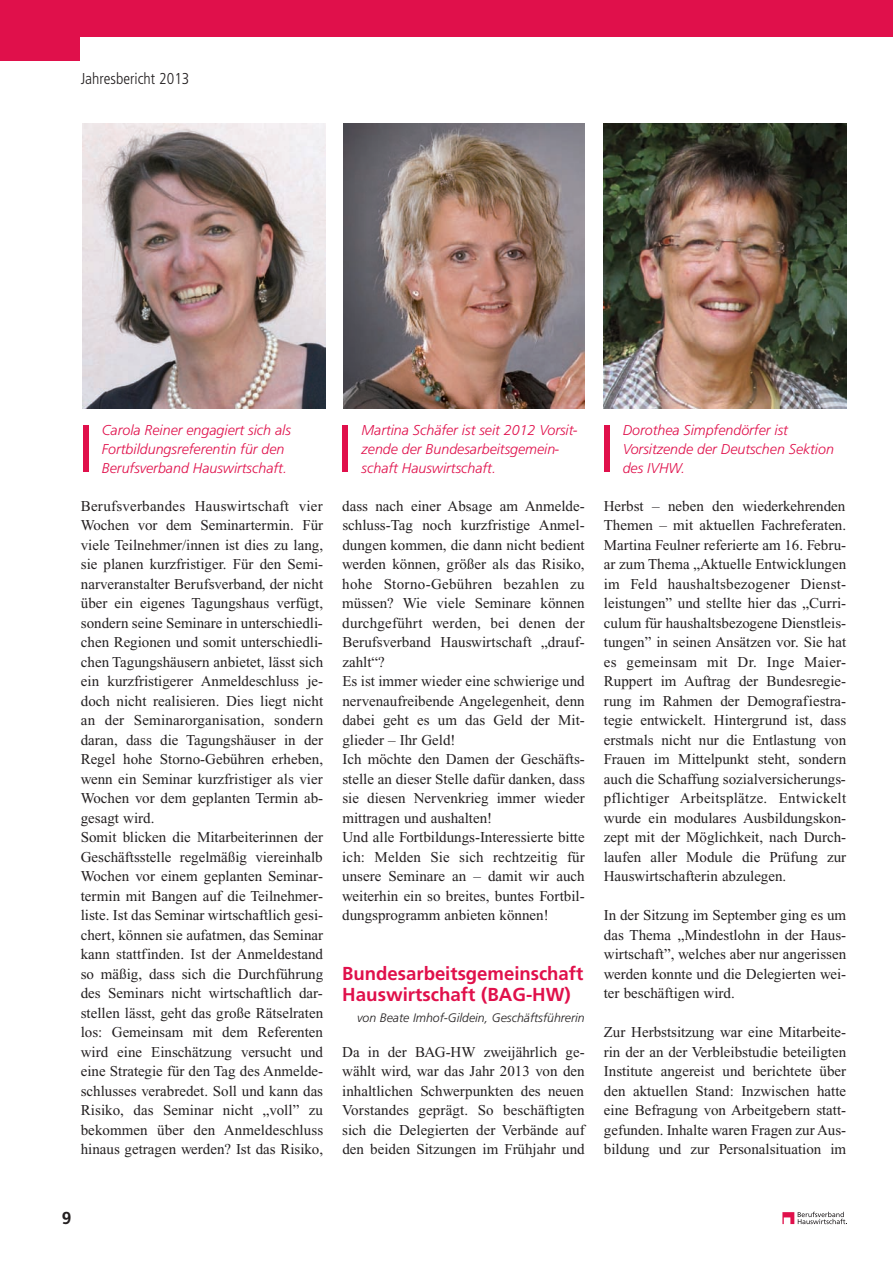
<style>
.page{position:relative;width:893px;height:1263px;background:#fff}
.page>*{position:absolute;margin:0;border:0;box-sizing:border-box;transform-origin:0 0}
.t1{font:700 18.75px/21px "Frutiger";color:#e0104b}
.t2{font:300 condensed 15.75px "Frutiger";color:#231f20}
.t3{font:15px/19.5px "Times New Roman";color:#231f20;text-align:justify}
.t4{font:italic 300 14.25px/18.8px "Frutiger";color:#e0104b}
.t5{font:italic 300 12.3px "Frutiger";color:#231f20}
</style>
<div class="page">
<svg style="left:782px;top:1212px;width:65px;height:12px"></svg>
<div style="left:0;top:0;width:893px;height:60px;background:#e0104b"></div>
<div style="left:81px;top:37px;width:812px;height:30px;background:#fff"></div>
<img style="left:83px;top:124px;width:242px;height:284px">
<div style="left:83px;top:425px;width:6px;height:47px;background:#e0104b"></div>
<img style="left:343px;top:124px;width:241px;height:285px">
<div style="left:342px;top:425px;width:6px;height:47px;background:#e0104b"></div>
<img style="left:603px;top:123px;width:244px;height:286px">
<div style="left:604px;top:425px;width:5px;height:47px;background:#e0104b"></div>
<p class="t2" style="left:81px;top:72px;width:110px">Jahresbericht 2013</p>
<p class="t4" style="left:102px;top:422px;width:190px">Carola Reiner engagiert sich als<br>Fortbildungsreferentin für den<br>Berufsverband Hauswirtschaft.</p>
<p class="t4" style="left:362px;top:422px;width:217px">Martina Schäfer ist seit 2012 Vorsit&shy;zende der Bundesarbeitsgemein&shy;schaft Hauswirtschaft.</p>
<p class="t4" style="left:623px;top:422px;width:213px">Dorothea Simpfendörfer ist<br>Vorsitzende der Deutschen Sektion des IVHW.</p>
<p class="t3" style="left:81px;top:497px;width:244px;text-align:left">Berufsverbandes Hauswirtschaft vier Wochen vor dem Seminartermin. Für viele Teilnehmer/innen ist dies zu lang, sie planen kurzfristiger. Für den Semi&shy;narveranstalter Berufsverband, der nicht über ein eigenes Tagungshaus verfügt, sondern seine Seminare in unterschiedli&shy;chen Regionen und somit unterschiedli&shy;chen Tagungshäusern anbietet, lässt sich ein kurzfristigerer Anmeldeschluss je&shy;doch nicht realisieren. Dies liegt nicht an der Seminarorganisation, sondern daran, dass die Tagungshäuser in der Regel hohe Storno-Gebühren erheben, wenn ein Seminar kurzfristiger als vier Wochen vor dem geplanten Termin ab&shy;gesagt wird.<br>Somit blicken die Mitarbeiterinnen der Geschäftsstelle regelmäßig viereinhalb Wochen vor einem geplanten Seminar&shy;termin mit Bangen auf die Teilnehmer&shy;liste. Ist das Seminar wirtschaftlich gesi&shy;chert, können sie aufatmen, das Seminar kann stattfinden. Ist der Anmeldestand so mäßig, dass sich die Durchführung des Seminars nicht wirtschaftlich dar&shy;stellen lässt, geht das große Rätselraten los: Gemeinsam mit dem Referenten wird eine Einschätzung versucht und eine Strategie für den Tag des Anmelde&shy;schlusses verabredet. Soll und kann das Risiko, das Seminar nicht „voll” zu bekommen über den Anmeldeschluss hinaus getragen werden? Ist das Risiko,</p>
<p class="t3" style="left:342px;top:497px;width:244px;text-align:left">dass nach einer Absage am Anmelde&shy;schluss-Tag noch kurzfristige Anmel&shy;dungen kommen, die dann nicht bedient werden können, größer als das Risiko, hohe Storno-Gebühren bezahlen zu müssen? Wie viele Seminare können durchgeführt werden, bei denen der Berufsverband Hauswirtschaft „drauf&shy;zahlt“?<br>Es ist immer wieder eine schwierige und nervenaufreibende Angelegenheit, denn dabei geht es um das Geld der Mit&shy;glieder – Ihr Geld!<br>Ich möchte den Damen der Geschäfts&shy;stelle an dieser Stelle dafür danken, dass sie diesen Nervenkrieg immer wieder mittragen und aushalten!<br>Und alle Fortbildungs-Interessierte bitte ich: Melden Sie sich rechtzeitig für unsere Seminare an – damit wir auch weiterhin ein so breites, buntes Fortbil&shy;dungsprogramm anbieten können!</p>
<p class="t1" style="left:342px;top:964px;width:243px">Bundesarbeitsgemeinschaft<br>Hauswirtschaft (BAG-HW)</p>
<p class="t5" style="left:357px;top:1013px;width:229px">von Beate Imhof-Gildein, Geschäftsführerin</p>
<p class="t3" style="left:342px;top:1043px;width:244px">Da in der BAG-HW zweijährlich ge&shy;wählt wird, war das Jahr 2013 von den inhaltlichen Schwerpunkten des neuen Vorstandes geprägt. So beschäftigten sich die Delegierten der Verbände auf den beiden Sitzungen im Frühjahr und</p>
<p class="t3" style="left:604px;top:497px;width:244px">Herbst – neben den wiederkehrenden Themen – mit aktuellen Fachreferaten.<br>Martina Feulner referierte am 16. Febru&shy;ar zum Thema „Aktuelle Entwicklungen im Feld haushaltsbezogener Dienst&shy;leistungen” und stellte hier das „Curri&shy;culum für haushaltsbezogene Dienstleis&shy;tungen” in seinen Ansätzen vor. Sie hat es gemeinsam mit Dr. Inge Maier-Ruppert im Auftrag der Bundesregie&shy;rung im Rahmen der Demografiestra&shy;tegie entwickelt. Hintergrund ist, dass erstmals nicht nur die Entlastung von Frauen im Mittelpunkt steht, sondern auch die Schaffung sozialversicherungs&shy;pflichtiger Arbeitsplätze. Entwickelt wurde ein modulares Ausbildungskon&shy;zept mit der Möglichkeit, nach Durch&shy;laufen aller Module die Prüfung zur Hauswirtschafterin abzulegen.</p>
<p class="t3" style="left:604px;top:907px;width:244px">In der Sitzung im September ging es um das Thema „Mindestlohn in der Haus&shy;wirtschaft”, welches aber nur angerissen werden konnte und die Delegierten wei&shy;ter beschäftigen wird.</p>
<p class="t3" style="left:604px;top:1024px;width:244px">Zur Herbstsitzung war eine Mitarbeite&shy;rin der an der Verbleibstudie beteiligten Institute angereist und berichtete über den aktuellen Stand: Inzwischen hatte eine Befragung von Arbeitgebern statt&shy;gefunden. Inhalte waren Fragen zur Aus&shy;bildung und zur Personalsituation im</p>
</div>
